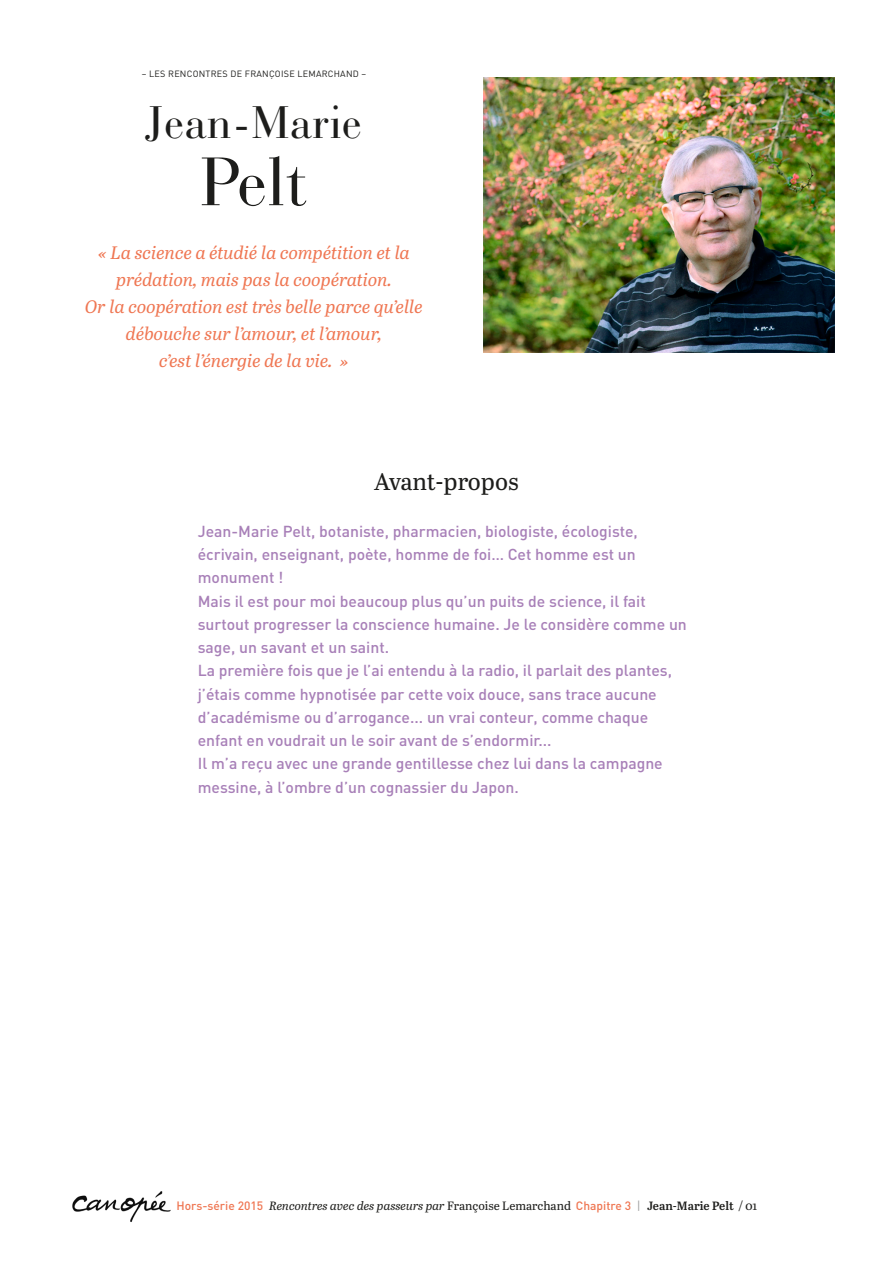
<style>
.page{position:relative;width:893px;height:1263px;background:#fff}
.page>*{position:absolute;margin:0;border:0;box-sizing:border-box;transform-origin:0 0}
.t1{font:72px "Bauer Bodoni BT";color:#1d1d1b}
.t2{font:48px "Bauer Bodoni BT";letter-spacing:.03em;color:#1d1d1b}
.t3{font:24px "Abril Text";color:#1d1d1b}
.t4{font:italic 18px/27px "Abril Text";color:#ef7652;text-align:center}
.t5{font:500 15.75px/23.2px "DIN";color:#a880b8}
.t6{font:italic 12px "Abril Text";color:#1d1d1b}
.t7{font:9px "DIN";letter-spacing:.025em;color:#1d1d1b}
.s1{font-family:"DIN";font-weight:500;font-style:normal;color:#ef7652}
.s2{font-style:normal}
.s3{font-family:"DIN";font-style:normal;color:#9d9d9d}
.s4{font-weight:600;font-style:normal}
</style>
<div class="page">
<img style="left:72px;top:1191px;width:99px;height:31px">
<img style="left:483px;top:77px;width:352px;height:275px">
<p class="t7" style="left:142px;top:69px;width:226px">– LES RENCONTRES DE FRANÇOISE LEMARCHAND –</p>
<h2 class="t2" style="left:147px;top:93px;width:216px">Jean-Marie</h2>
<h1 class="t1" style="left:201px;top:138px;width:108px">Pelt</h1>
<p class="t4" style="left:85px;top:238px;width:339px">« La science a étudié la compétition et la prédation, mais pas la coopération.<br>Or la coopération est très belle parce qu’elle débouche sur l’amour, et l’amour,<br>c’est l’énergie de la vie. »</p>
<h3 class="t3" style="left:374px;top:465px;width:146px">Avant-propos</h3>
<p class="t5" style="left:198px;top:519px;width:491px">Jean-Marie Pelt, botaniste, pharmacien, biologiste, écologiste, écrivain, enseignant, poète, homme de foi… Cet homme est un monument !<br>Mais il est pour moi beaucoup plus qu’un puits de science, il fait surtout progresser la conscience humaine. Je le considère comme un sage, un savant et un saint.<br>La première fois que je l’ai entendu à la radio, il parlait des plantes, j’étais comme hypnotisée par cette voix douce, sans trace aucune d’académisme ou d’arrogance... un vrai conteur, comme chaque enfant en voudrait un le soir avant de s’endormir...<br>Il m’a reçu avec une grande gentillesse chez lui dans la campagne messine, à l’ombre d’un cognassier du Japon.</p>
<p class="t6" style="left:176px;top:1197px;width:582px"><span class="s1">Hors-série 2015</span> Rencontres avec des passeurs par <span class="s2">Françoise Lemarchand</span> <span class="s1">Chapitre 3</span> <span class="s3">|</span> <span class="s4">Jean-Marie Pelt</span> <span class="s2">/ 01</span></p>
</div>
